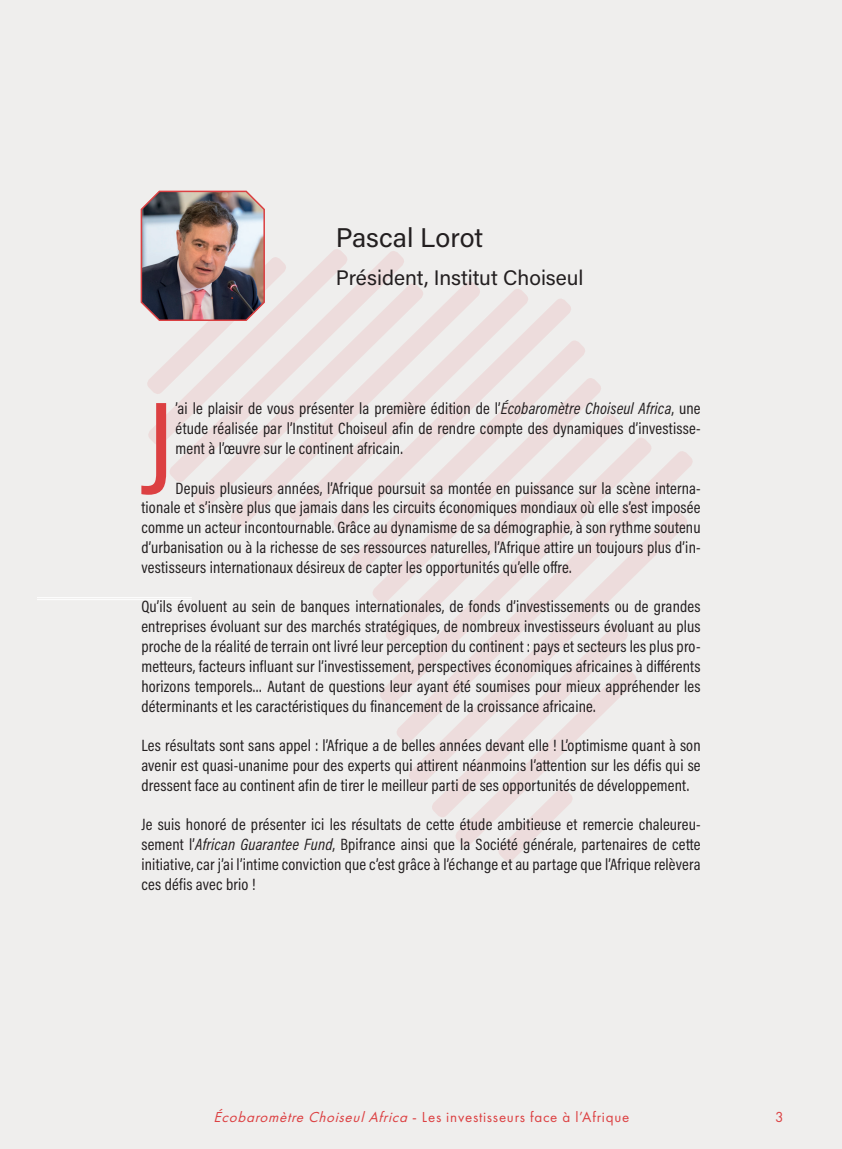
<style>
.page{position:relative;width:842px;height:1149px;background:#fff}
.page>*{position:absolute;margin:0;border:0;box-sizing:border-box;transform-origin:0 0}
.t1{font:133.2px "Acumin Pro Cond";color:#dc4042}
.t2{font:27px "Acumin Pro";color:#231f20}
.t3{font:21px "Acumin Pro";color:#231f20}
.t4{font:16.5px/19.8px "Acumin Pro Cond";letter-spacing:.01em;color:#231f20;text-align:justify}
.t5{font:15px "Futura PT";letter-spacing:.05em;color:#dc4042}
.s1{font-style:italic}
</style>
<div class="page">
<div style="left:0;top:0;width:842px;height:1148px;background:#efeeed"></div>
<svg style="left:147px;top:249px;width:546px;height:613px"></svg>
<hr style="left:37px;top:597px;width:155px;height:1px;background:#fff">
<hr style="left:37px;top:599px;width:155px;height:1px;background:#fff">
<img style="left:140px;top:190px;width:126px;height:131px">
<h2 class="t2" style="left:336px;top:219px;width:149px">Pascal Lorot</h2>
<p class="t3" style="left:336px;top:263px;width:249px">Président, Institut Choiseul</p>
<h1 class="t1" style="left:141px;top:361px;width:35px">J</h1>
<p class="t4" style="left:176px;top:398px;width:526px">’ai le plaisir de vous présenter la première édition de l’<span class="s1">Écobaromètre Choiseul Africa</span>, une étude réalisée par l’Institut Choiseul afin de rendre compte des dynamiques d’investisse&shy;ment à l’œuvre sur le continent africain.</p>
<p class="t4" style="left:141px;top:477px;width:561px;text-indent:34px">Depuis plusieurs années, l’Afrique poursuit sa montée en puissance sur la scène interna&shy;tionale et s’insère plus que jamais dans les circuits économiques mondiaux où elle s’est imposée comme un acteur incontournable. Grâce au dynamisme de sa démographie, à son rythme soutenu d’urbanisation ou à la richesse de ses ressources naturelles, l’Afrique attire un toujours plus d’in&shy;vestisseurs internationaux désireux de capter les opportunités qu’elle offre.</p>
<p class="t4" style="left:141px;top:596px;width:561px">Qu’ils évoluent au sein de banques internationales, de fonds d’investissements ou de grandes entreprises évoluant sur des marchés stratégiques, de nombreux investisseurs évoluant au plus proche de la réalité de terrain ont livré leur perception du continent : pays et secteurs les plus pro&shy;metteurs, facteurs influant sur l’investissement, perspectives économiques africaines à différents horizons temporels… Autant de questions leur ayant été soumises pour mieux appréhender les déterminants et les caractéristiques du financement de la croissance africaine.</p>
<p class="t4" style="left:141px;top:735px;width:561px">Les résultats sont sans appel : l’Afrique a de belles années devant elle ! L’optimisme quant à son avenir est quasi-unanime pour des experts qui attirent néanmoins l’attention sur les défis qui se dressent face au continent afin de tirer le meilleur parti de ses opportunités de développement.</p>
<p class="t4" style="left:141px;top:814px;width:561px">Je suis honoré de présenter ici les résultats de cette étude ambitieuse et remercie chaleureu&shy;sement l’<span class="s1">African Guarantee Fund</span>, Bpifrance ainsi que la Société générale, partenaires de cette initiative, car j’ai l’intime conviction que c’est grâce à l’échange et au partage que l’Afrique relèvera ces défis avec brio !</p>
<p class="t5" style="left:213px;top:1107px;width:417px"><span class="s1">Écobaromètre ChoiseulAfrica</span> - Les investisseurs face à l’Afrique</p>
<p class="t5" style="left:775px;top:1107px;width:10px">3</p>
</div>
